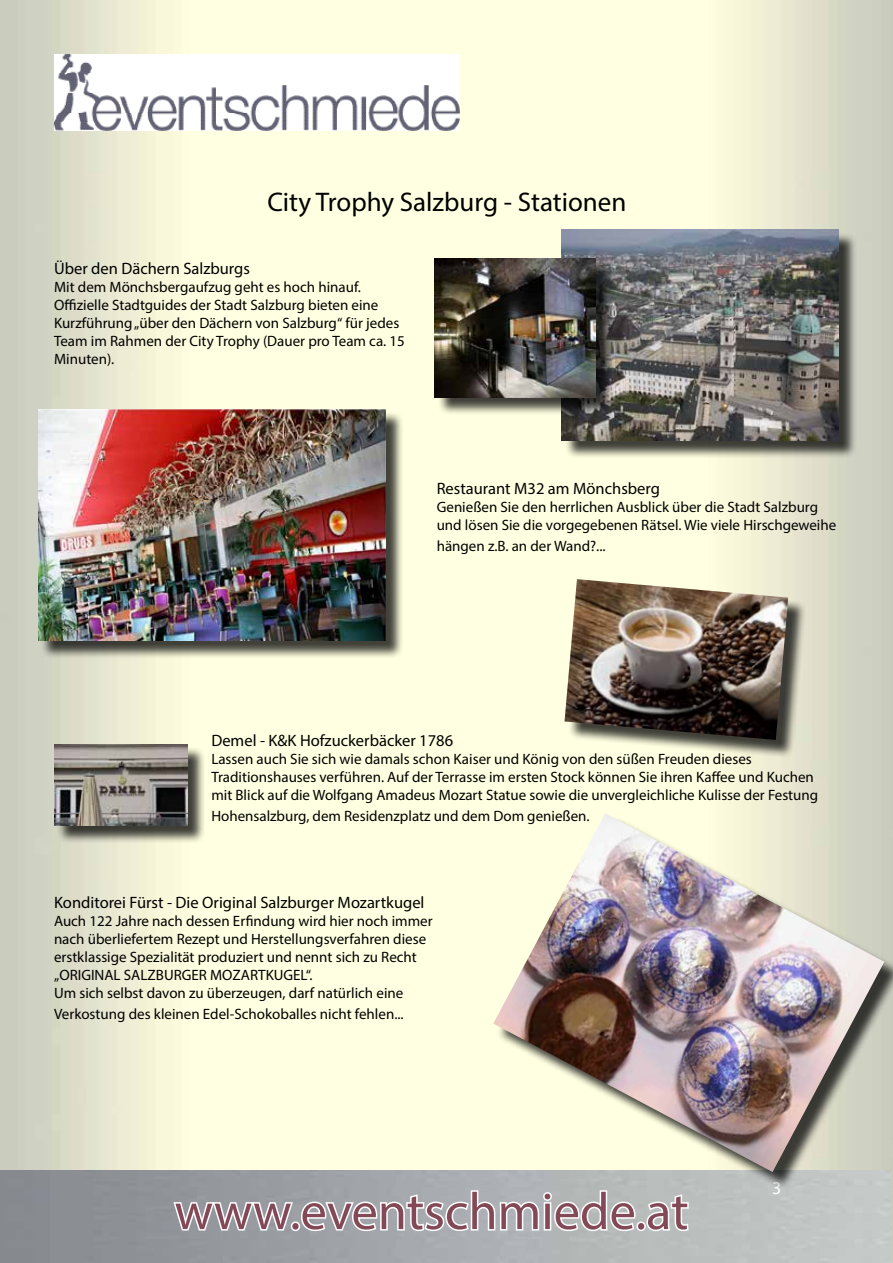
<style>
.page{position:relative;width:893px;height:1263px;background:#fff}
.page>*{position:absolute;margin:0;border:0;box-sizing:border-box;transform-origin:0 0}
.t1{font:52.5px "Myriad Pro";color:#834957}
.t2{font:27px "Myriad Pro";color:#000}
.t3{font:18px "Myriad Pro";color:#fff}
.t4{font:16.5px "Myriad Pro";color:#000}
.t5{font:15px/18px "Myriad Pro";color:#000}
</style>
<div class="page">
<img style="left:0;top:0;width:893px;height:1263px">
<img style="left:54px;top:54px;width:405px;height:76px">
<img style="left:0;top:1170px;width:892px;height:93px">
<svg style="left:172px;top:1189px;width:465px;height:43px"></svg>
<div style="left:636px;top:1221px;width:10px;height:10px;border:3px solid #fff;border-radius:50%"></div>
<svg style="left:645px;top:1192px;width:45px;height:40px"></svg>
<div style="left:496px;top:816px;width:397px;height:374px;background:#000;opacity:.75"></div>
<img style="left:493px;top:813px;width:391px;height:359px">
<div style="left:564px;top:232px;width:293px;height:227px;background:#000;opacity:.75"></div>
<img style="left:562px;top:230px;width:277px;height:210px">
<div style="left:437px;top:261px;width:177px;height:155px;background:#000;opacity:.75"></div>
<img style="left:435px;top:258px;width:160px;height:139px">
<div style="left:567px;top:582px;width:239px;height:176px;background:#000;opacity:.75"></div>
<img style="left:564px;top:579px;width:224px;height:161px">
<div style="left:41px;top:412px;width:363px;height:247px;background:#000;opacity:.75"></div>
<img style="left:38px;top:409px;width:347px;height:231px">
<div style="left:56px;top:746px;width:150px;height:98px;background:#000;opacity:.75"></div>
<img style="left:54px;top:744px;width:133px;height:81px">
<h2 class="t2" style="left:267px;top:185px;width:361px">City Trophy Salzburg - Stationen</h2>
<p class="t4" style="left:54px;top:258px;width:197px">Über den Dächern Salzburgs</p>
<p class="t5" style="left:54px;top:278px;width:352px">Mit dem Mönchsbergaufzug geht es hoch hinauf.<br>Offizielle Stadtguides der Stadt Salzburg bieten eine Kurzführung „über den Dächern von Salzburg“ für jedes Team im Rahmen der City Trophy (Dauer pro Team ca. 15<br>Minuten).</p>
<p class="t4" style="left:437px;top:478px;width:225px">Restaurant M32 am Mönchsberg</p>
<p class="t5" style="left:437px;top:497px;width:401px">Genießen Sie den herrlichen Ausblick über die Stadt Salzburg und lösen Sie die vorgegebenen Rätsel. Wie viele Hirschgeweihe</p>
<p class="t5" style="left:437px;top:537px;width:170px">hängen z.B. an der Wand?...</p>
<p class="t4" style="left:211px;top:730px;width:243px">Demel - K&amp;K Hofzuckerbäcker 1786</p>
<p class="t5" style="left:211px;top:749px;width:608px">Lassen auch Sie sich wie damals schon Kaiser und König von den süßen Freuden dieses<br>Traditionshauses verführen. Auf der Terrasse im ersten Stock können Sie ihren Kaffee und Kuchen mit Blick auf die Wolfgang Amadeus Mozart Statue sowie die unvergleichliche Kulisse der Festung</p>
<p class="t5" style="left:211px;top:807px;width:380px">Hohensalzburg, dem Residenzplatz und dem Dom genießen.</p>
<p class="t4" style="left:54px;top:892px;width:372px">Konditorei Fürst - Die Original Salzburger Mozartkugel</p>
<p class="t5" style="left:54px;top:911px;width:380px">Auch 122 Jahre nach dessen Erfindung wird hier noch immer nach überliefertem Rezept und Herstellungsverfahren diese erstklassige Spezialität produziert und nennt sich zu Recht „ORIGINAL SALZBURGER MOZARTKUGEL“.<br>Um sich selbst davon zu überzeugen, darf natürlich eine</p>
<p class="t5" style="left:54px;top:1005px;width:351px">Verkostung des kleinen Edel-Schokoballes nicht fehlen...</p>
<h1 class="t1" style="left:174px;top:1179px;width:516px">www.eventschmiede.at</h1>
<p class="t3" style="left:772px;top:1176px;width:11px">3</p>
</div>
